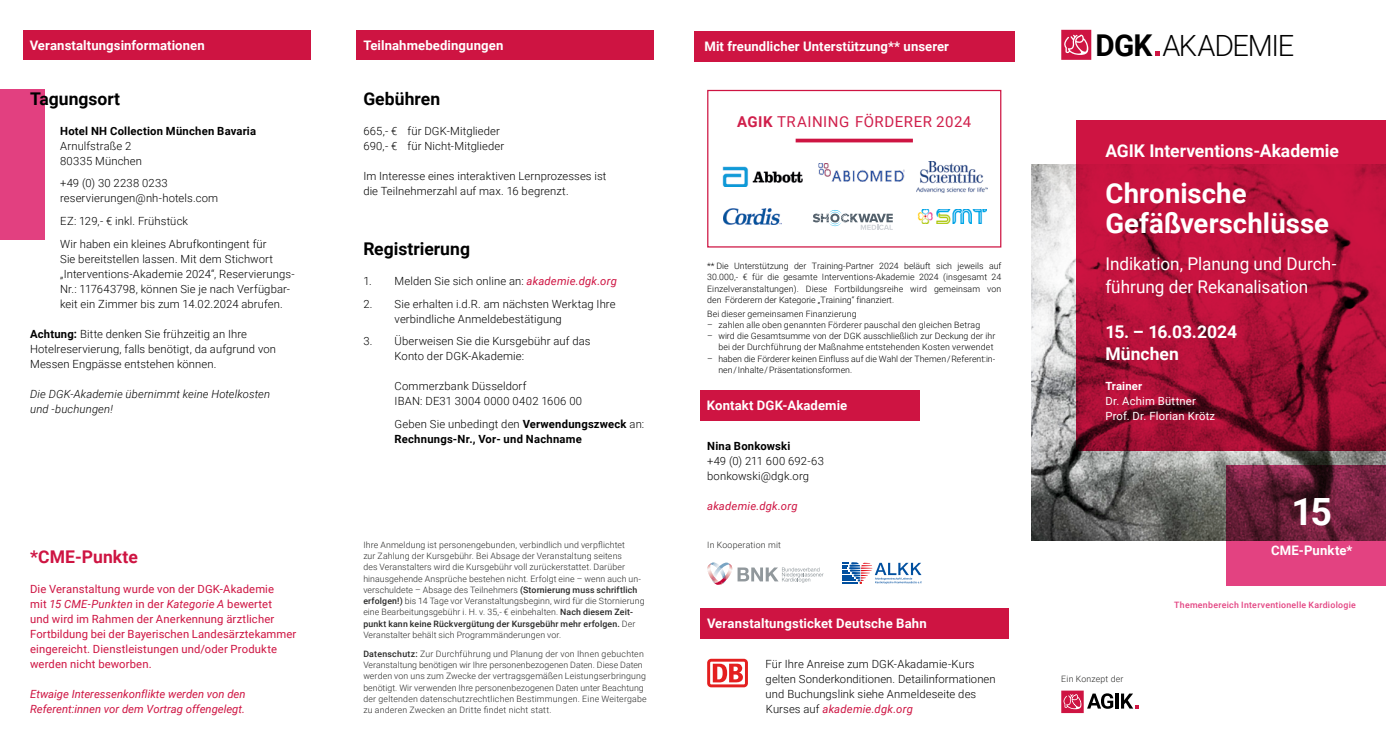
<style>
.page{position:relative;width:1386px;height:745px;background:#fff}
.page>*{position:absolute;margin:0;border:0;box-sizing:border-box;transform-origin:0 0}
.t1{font:700 37.5px "Roboto";color:#fff}
.t2{font:300 29.25px "Roboto";letter-spacing:-.05em;color:#000}
.t3{font:700 27.5px/30px "Roboto";color:#fff}
.t4{font:17.5px/22.5px "Roboto";letter-spacing:-.005em;color:#fff}
.t5{font:700 17.5px/22.5px "Roboto";color:#fff}
.t6{font:700 17.5px "Roboto";color:#000}
.t7{font:700 17.5px "Roboto";letter-spacing:.005em;color:#ce1442}
.t8{font:15px "Roboto";letter-spacing:.035em;color:#d01f4b}
.t9{font:700 13.12px "Roboto";letter-spacing:.005em;color:#fff}
.t10{font:300 11.25px/15px "Roboto";letter-spacing:.01em;color:#000}
.t11{font:11.25px/15px "Roboto";letter-spacing:.01em;color:#ce1442}
.t12{font:700 11.25px/15px "Roboto";letter-spacing:.02em;color:#000}
.t13{font:italic 11.25px/15px "Roboto";color:#ce1442}
.t14{font:italic 300 11.25px/15px "Roboto";letter-spacing:.015em;color:#000}
.t15{font:11.25px/15px "Roboto";letter-spacing:.015em;color:#fff}
.t16{font:700 11.25px "Roboto";letter-spacing:.015em;color:#fff}
.t17{font:300 8.75px/11.2px "Roboto";letter-spacing:.015em;color:#282827}
.t18{font:300 8.75px/11.2px "Roboto";color:#000;text-align:justify}
.t19{font:300 8.75px/11.2px "Roboto";letter-spacing:.02em;color:#000;text-align:right}
.t20{font:500 8.75px "Roboto";letter-spacing:.03em;color:#e34281}
.s1{font-weight:700}
.s2{font-style:italic}
.s3{font-style:inherit}
.s4{font-weight:400;font-style:italic;color:#ce1442}
.s5{font-weight:300}
.s6{font-weight:500}
.s7{font-weight:700;font-size:30px}
</style>
<div class="page">
<div style="left:356px;top:30px;width:298px;height:29px;background:#ce1442"></div>
<div style="left:0;top:90px;width:44px;height:150px;background:#e24080"></div>
<img style="left:1031px;top:165px;width:354px;height:375px">
<hr style="left:1115px;top:693px;width:3px;height:15px;background:#000">
<svg style="left:1121px;top:693px;width:17px;height:15px"></svg>
<svg style="left:1061px;top:690px;width:52px;height:22px"></svg>
<svg style="left:1076px;top:120px;width:309px;height:330px;background:#b11038"></svg>
<svg style="left:1226px;top:465px;width:159px;height:120px;background:#952b52"></svg>
<svg style="left:1155px;top:51px;width:4px;height:4px"></svg>
<svg style="left:1061px;top:30px;width:30px;height:30px"></svg>
<div style="left:23px;top:30px;width:287px;height:29px;background:#ce1442"></div>
<svg style="left:707px;top:562px;width:116px;height:23px"></svg>
<svg style="left:842px;top:562px;width:79px;height:21px"></svg>
<div style="left:700px;top:390px;width:219px;height:30px;background:#ce1442"></div>
<div style="left:700px;top:607px;width:308px;height:30px;background:#ce1442"></div>
<svg style="left:707px;top:658px;width:41px;height:29px"></svg>
<svg style="left:710px;top:661px;width:35px;height:23px"></svg>
<svg style="left:713px;top:663px;width:30px;height:19px"></svg>
<div style="left:694px;top:31px;width:320px;height:30px;background:#ce1442"></div>
<div style="left:707px;top:90px;width:294px;height:157px;border:1px solid #ce1442"></div>
<hr style="left:795px;top:139px;width:118px;height:3px;background:#ce1442">
<img style="left:916px;top:161px;width:71px;height:31px">
<img style="left:722px;top:166px;width:81px;height:21px">
<img style="left:819px;top:163px;width:85px;height:18px">
<img style="left:917px;top:209px;width:69px;height:15px">
<svg style="left:813px;top:210px;width:79px;height:20px"></svg>
<img style="left:723px;top:208px;width:58px;height:16px">
<p class="t9" style="left:30px;top:36px;width:176px">Veranstaltungsinformationen</p>
<h3 class="t6" style="left:30px;top:86px;width:91px">Tagungsort</h3>
<p class="t12" style="left:60px;top:123px;width:197px">Hotel NH Collection München Bavaria</p>
<p class="t10" style="left:60px;top:138px;width:83px">Arnulfstraße 2<br>80335 München</p>
<p class="t10" style="left:60px;top:175px;width:159px">+49 (0) 30 2238 0233 reservierungen@nh-hotels.com</p>
<p class="t10" style="left:60px;top:209px;width:208px;line-height:22.5px">EZ: 129,- € inkl. Frühstück<br>Wir haben ein kleines Abrufkontingent für</p>
<p class="t10" style="left:60px;top:250px;width:236px">Sie bereitstellen lassen. Mit dem Stichwort „Interventions-Akademie 2024“, Reservierungs-Nr.: 117643798, können Sie je nach Verfügbar&shy;keit ein Zimmer bis zum 14.02.2024 abrufen.</p>
<p class="t10" style="left:30px;top:325px;width:247px"><span class="s1">Achtung:</span> Bitte denken Sie frühzeitig an Ihre<br>Hotelreservierung, falls benötigt, da aufgrund von<br>Messen Engpässe entstehen können.</p>
<p class="t14" style="left:30px;top:385px;width:241px">Die DGK-Akademie übernimmt keine Hotelkosten und -buchungen!</p>
<h3 class="t7" style="left:30px;top:544px;width:109px">*CME-Punkte</h3>
<p class="t11" style="left:30px;top:580px;width:268px">Die Veranstaltung wurde von der DGK-Akademie<br>mit <span class="s2">15 CME-Punkten</span> in der <span class="s2">Kategorie A</span> bewertet<br>und wird im Rahmen der Anerkennung ärztlicher Fortbildung bei der Bayerischen Landesärztekammer eingereicht. Dienstleistungen und/oder Produkte werden nicht beworben.</p>
<p class="t13" style="left:30px;top:685px;width:217px">Etwaige Interessenkonflikte werden von den<br>Referent<span class="s3">:</span>innen vor dem Vortrag offengelegt.</p>
<p class="t9" style="left:363px;top:36px;width:141px">Teilnahmebedingungen</p>
<h3 class="t6" style="left:363px;top:86px;width:78px">Gebühren</h3>
<p class="t10" style="left:363px;top:123px;width:142px">665,- € für DGK-Mitglieder<br>690,- € für Nicht-Mitglieder</p>
<p class="t10" style="left:363px;top:168px;width:245px">Im Interesse eines interaktiven Lernprozesses ist die Teilnehmerzahl auf max. 16 begrenzt.</p>
<h3 class="t6" style="left:363px;top:236px;width:108px">Registrierung</h3>
<p class="t10" style="left:363px;top:273px;width:255px">1. Melden Sie sich online an: <span class="s4">akademie.dgk.org</span></p>
<p class="t10" style="left:394px;top:295px;width:222px;text-indent:-31px">2. Sie erhalten i.d.R. am nächsten Werktag Ihre verbindliche Anmeldebestätigung</p>
<p class="t10" style="left:394px;top:333px;width:197px;text-indent:-31px">3. Überweisen Sie die Kursgebühr auf das<br>Konto der DGK-Akademie:</p>
<p class="t10" style="left:394px;top:378px;width:189px">Commerzbank Düsseldorf<br>IBAN: DE31 3004 0000 0402 1606 00</p>
<p class="t12" style="left:394px;top:415px;width:251px"><span class="s5">Geben Sie unbedingt den</span> Verwendungszweck <span class="s5">an:<br></span>Rechnungs-Nr., Vor- und Nachname</p>
<p class="t17" style="left:363px;top:538px;width:283px">Ihre Anmeldung ist personengebunden, verbindlich und verpflichtet<br>zur Zahlung der Kursgebühr. Bei Absage der Veranstaltung seitens<br>des Veranstalters wird die Kursgebühr voll zurückerstattet. Darüber hinausgehende Ansprüche bestehen nicht. Erfolgt eine – wenn auch un&shy;verschuldete – Absage des Teilnehmers <span class="s6">(Stornierung muss schriftlich erfolgen!)</span> bis 14 Tage vor Veranstaltungsbeginn, wird für die Stornierung eine Bearbeitungsgebühr i. H. v. 35,- € einbehalten. <span class="s6">Nach diesem Zeit&shy;punkt kann keine Rückvergütung der Kursgebühr mehr erfolgen.</span> Der Veranstalter behält sich Programmänderungen vor.</p>
<p class="t17" style="left:363px;top:647px;width:285px"><span class="s6">Datenschutz:</span> Zur Durchführung und Planung der von Ihnen gebuchten Veranstaltung benötigen wir Ihre personenbezogenen Daten. Diese Daten werden von uns zum Zwecke der vertragsgemäßen Leistungserbringung benötigt. Wir verwenden Ihre personenbezogenen Daten unter Beachtung der geltenden datenschutzrechtlichen Bestimmungen. Eine Weitergabe zu anderen Zwecken an Dritte findet nicht statt.</p>
<p class="t9" style="left:704px;top:37px;width:246px">Mit freundlicher Unterstützung** unserer</p>
<h3 class="t8" style="left:737px;top:111px;width:236px"><span class="s1">AGIK</span> TRAINING FÖRDERER 2024</h3>
<p class="t18" style="left:707px;top:260px;width:296px">** Die Unterstützung der Training-Partner 2024 beläuft sich jeweils auf 30.000,- € für die gesamte Interventions-Akademie 2024 (insgesamt 24<br>Einzelveranstaltungen). Diese Fortbildungsreihe wird gemeinsam von den Förderern der Kategorie „Training“ finanziert.</p>
<p class="t18" style="left:707px;top:307px;width:151px">Bei dieser gemeinsamen Finanzierung</p>
<p class="t19" style="left:707px;top:319px;width:274px">– zahlen alle oben genannten Förderer pauschal den gleichen Betrag</p>
<p class="t19" style="left:707px;top:330px;width:290px">– wird die Gesamtsumme von der DGK ausschließlich zur Deckung der ihr bei der Durchführung der Maßnahme entstehenden Kosten verwendet</p>
<p class="t18" style="left:718px;top:352px;width:278px;text-indent:-11px">– haben die Förderer keinen Einfluss auf die Wahl der Themen / Refe rent:in&shy;nen / Inhalte / Präsentationsformen.</p>
<p class="t9" style="left:707px;top:396px;width:142px">Kontakt DGK-Akademie</p>
<p class="t12" style="left:707px;top:438px;width:85px">Nina Bonkowski</p>
<p class="t10" style="left:707px;top:453px;width:118px">+49 (0) 211 600 692-63 bonkowski@dgk.org</p>
<p class="t13" style="left:707px;top:498px;width:92px">akademie.dgk.org</p>
<p class="t17" style="left:707px;top:538px;width:75px">In Kooperation mit</p>
<p class="t9" style="left:707px;top:613px;width:221px">Veranstaltungsticket Deutsche Bahn</p>
<p class="t10" style="left:765px;top:655px;width:232px">Für Ihre Anreise zum DGK-Akadamie-Kurs gelten Sonderkonditionen. Detailinformationen und Buchungslink siehe Anmeldeseite des Kurses auf <span class="s4">akademie.dgk.org</span></p>
<h2 class="t2" style="left:1095px;top:25px;width:200px"><span class="s7">DGK</span> AKADEMIE</h2>
<h3 class="t5" style="left:1105px;top:139px;width:235px">AGIK Interventions-Akademie</h3>
<h3 class="t3" style="left:1105px;top:176px;width:225px">Chronische<br>Gefäßverschlüsse</h3>
<h3 class="t4" style="left:1105px;top:252px;width:233px">Indikation, Planung und Durch&shy;führung der Rekanalisation</h3>
<h3 class="t5" style="left:1105px;top:319px;width:133px">15. – 16.03.2024<br>München</h3>
<p class="t16" style="left:1105px;top:378px;width:38px">Trainer</p>
<p class="t15" style="left:1105px;top:393px;width:111px">Dr. Achim Büttner<br>Prof. Dr. Florian Krötz</p>
<h1 class="t1" style="left:1291px;top:485px;width:42px">15</h1>
<p class="t9" style="left:1270px;top:541px;width:83px">CME-Punkte*</p>
<p class="t17" style="left:1061px;top:672px;width:64px">Ein Konzept der</p>
<p class="t20" style="left:1174px;top:598px;width:183px">Themenbereich Interventionelle Kardiologie</p>
</div>
